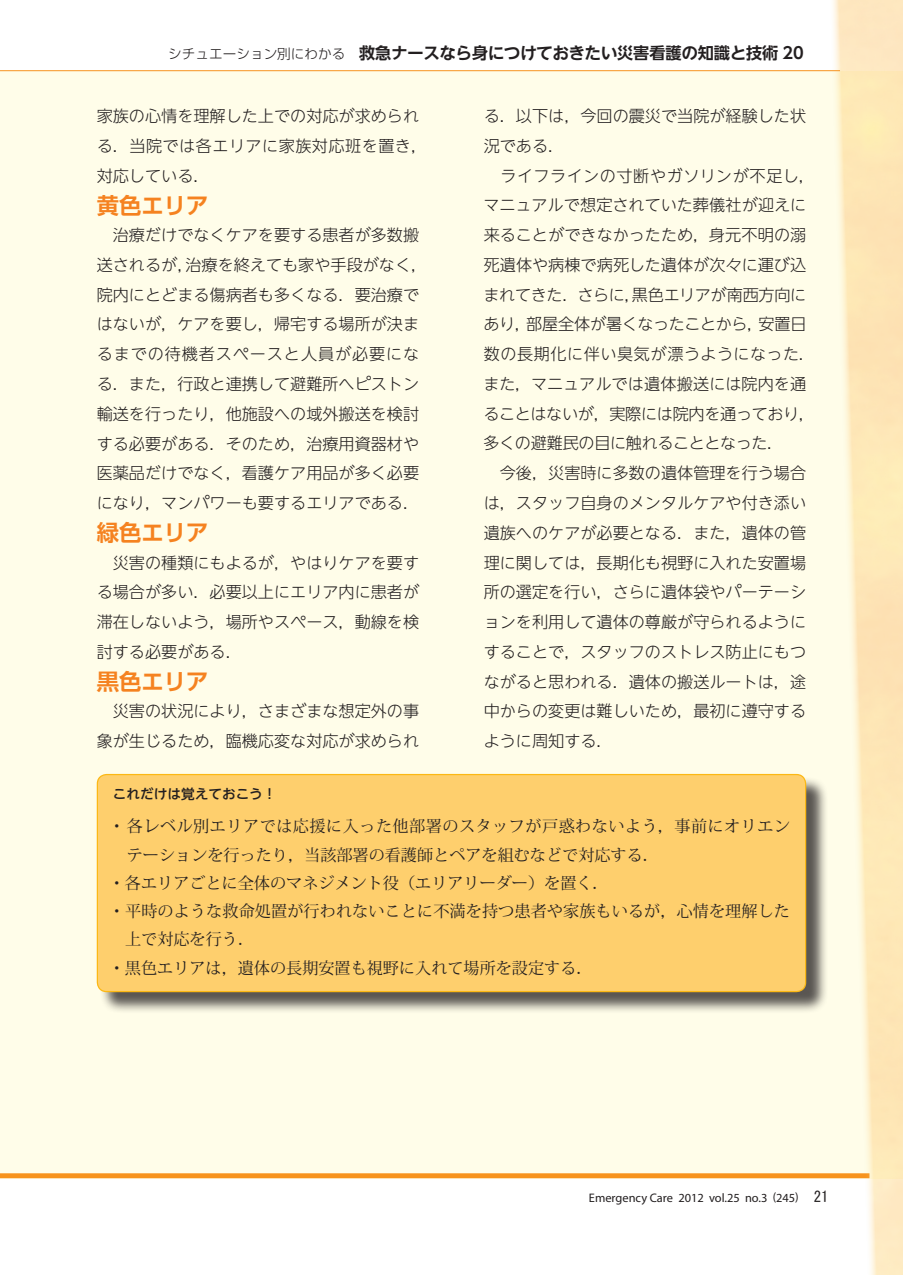
<style>
.page{position:relative;width:903px;height:1275px;background:#fff}
.page>*{position:absolute;margin:0;border:0;box-sizing:border-box;transform-origin:0 0}
.t1{font:700 22.4px "Shin Go Pr 5 De";color:#f58220}
.t2{font:300 16.1px/29.8px "UD Shin Go NT Pro";color:#231f20}
.t3{font:16.1px "Koz Min Pro";color:#231f20}
.t4{font:16.1px "Koz Min Pro";letter-spacing:.03em;color:#231f20}
.t5{font:300 13.65px "UD Shin Go Pro";color:#231f20}
.t6{font:500 13.65px "UD Shin Go NT Pro";color:#231f20}
.t7{font:12.42px "Myriad Pro";color:#231f20}
.s1{font-family:"UD Shin Go Pro De";font-weight:700;font-size:16.1px}
.s2{font-family:"Shin Go Pr 5 De";font-weight:700;font-size:16.1px}
.s3{font-family:"Ntoday Std De Bold KL";font-weight:400;font-size:16.1px}
.s4{font-family:"UD Shin Go Pro De"}
.s5{font-family:"MS Gothic";font-size:14.88px}
</style>
<div class="page">
<div style="left:0;top:0;width:903px;height:1178px;background:#fffde9"></div>
<div style="left:0;top:0;width:903px;height:71px;background:#fff"></div>
<div style="left:0;top:1173px;width:869px;height:5px;background:#f7931d"></div>
<img style="left:828px;top:0;width:75px;height:1275px">
<hr style="left:0;top:70px;width:840px;height:1px;background:#f7931d">
<div style="left:99px;top:776px;width:728px;height:237px;background:#231f20;opacity:.75"></div>
<div style="left:97px;top:774px;width:708px;height:218px;background:#fecf6d;border-radius:9px"></div>
<div style="left:97px;top:774px;width:709px;height:218px;border:1px solid #fcb814;border-radius:9px"></div>
<p class="t5" style="left:168px;top:42px;width:637px">シチュエーション別にわかる　<span class="s1">救急</span><span class="s2">ナース</span><span class="s3">なら</span><span class="s1">身</span><span class="s3">につけておきたい</span><span class="s1">災害看護</span><span class="s3">の</span><span class="s1">知識</span><span class="s3">と</span><span class="s1">技術 20</span></p>
<p class="t2" style="left:97px;top:101px;width:332px">家族の心情を理解した上での対応が求められる．当院では各エリアに家族対応班を置き，対応している．</p>
<h1 class="t1" style="left:97px;top:187px;width:113px"><span class="s4">黄色</span>エリア</h1>
<p class="t2" style="left:97px;top:220px;width:332px">　治療だけでなくケアを要する患者が多数搬送されるが，治療を終えても家や手段がなく，院内にとどまる傷病者も多くなる．要治療ではないが，ケアを要し，帰宅する場所が決まるまでの待機者スペースと人員が必要になる．また，行政と連携して避難所へピストン輸送を行ったり，他施設への域外搬送を検討する必要がある．そのため，治療用資器材や医薬品だけでなく，看護ケア用品が多く必要になり，マンパワーも要するエリアである．</p>
<h1 class="t1" style="left:97px;top:514px;width:113px"><span class="s4">緑色</span>エリア</h1>
<p class="t2" style="left:97px;top:547px;width:324px;text-align:justify">　災害の種類にもよるが，やはりケアを要する場合が多い．必要以上にエリア内に患者が滞在しないよう，場所やスペース，動線を検討する必要がある．</p>
<h1 class="t1" style="left:97px;top:663px;width:113px"><span class="s4">黒色</span>エリア</h1>
<p class="t2" style="left:97px;top:696px;width:324px">　災害の状況により，さまざまな想定外の事象が生じるため，臨機応変な対応が求められ</p>
<p class="t6" style="left:113px;top:782px;width:165px">これだけは覚えておこう！</p>
<p class="t2" style="left:483px;top:101px;width:333px">る．以下は，今回の震災で当院が経験した状況である．<br>　ライフラインの寸断やガソリンが不足し，マニュアルで想定されていた葬儀社が迎えに来ることができなかったため，身元不明の溺死遺体や病棟で病死した遺体が次々に運び込まれてきた．さらに，黒色エリアが南西方向にあり，部屋全体が暑くなったことから，安置日数の長期化に伴い臭気が漂うようになった．また，マニュアルでは遺体搬送には院内を通ることはないが，実際には院内を通っており，多くの避難民の目に触れることとなった．<br>　今後，災害時に多数の遺体管理を行う場合は，スタッフ自身のメンタルケアや付き添い遺族へのケアが必要となる．また，遺体の管理に関しては，長期化も視野に入れた安置場所の選定を行い，さらに遺体袋やパーテーションを利用して遺体の尊厳が守られるようにすることで，スタッフのストレス防止にもつながると思われる．遺体の搬送ルートは，途中からの変更は難しいため，最初に遵守するように周知する．</p>
<p class="t4" style="left:109px;top:815px;width:683px">・ 各レベル別エリアでは応援に入った他部署のスタッフが戸惑わないよう，事前にオリエン</p>
<p class="t3" style="left:127px;top:843px;width:534px">テーションを行ったり，当該部署の看護師とペアを組むなどで対応する．</p>
<p class="t3" style="left:109px;top:872px;width:501px">・各エリアごとに全体のマネジメント役（エリアリーダー）を置く．</p>
<p class="t3" style="left:109px;top:900px;width:683px">・ 平時のような救命処置が行われないことに不満を持つ患者や家族もいるが，心情を理解した</p>
<p class="t3" style="left:125px;top:928px;width:130px">上で対応を行う．</p>
<p class="t3" style="left:109px;top:956px;width:485px">・黒色エリアは，遺体の長期安置も視野に入れて場所を設定する．</p>
<p class="t7" style="left:589px;top:1190px;width:241px">Emergency Care 2012 vol.25 no.3 (245) <span class="s5">21</span></p>
</div>
